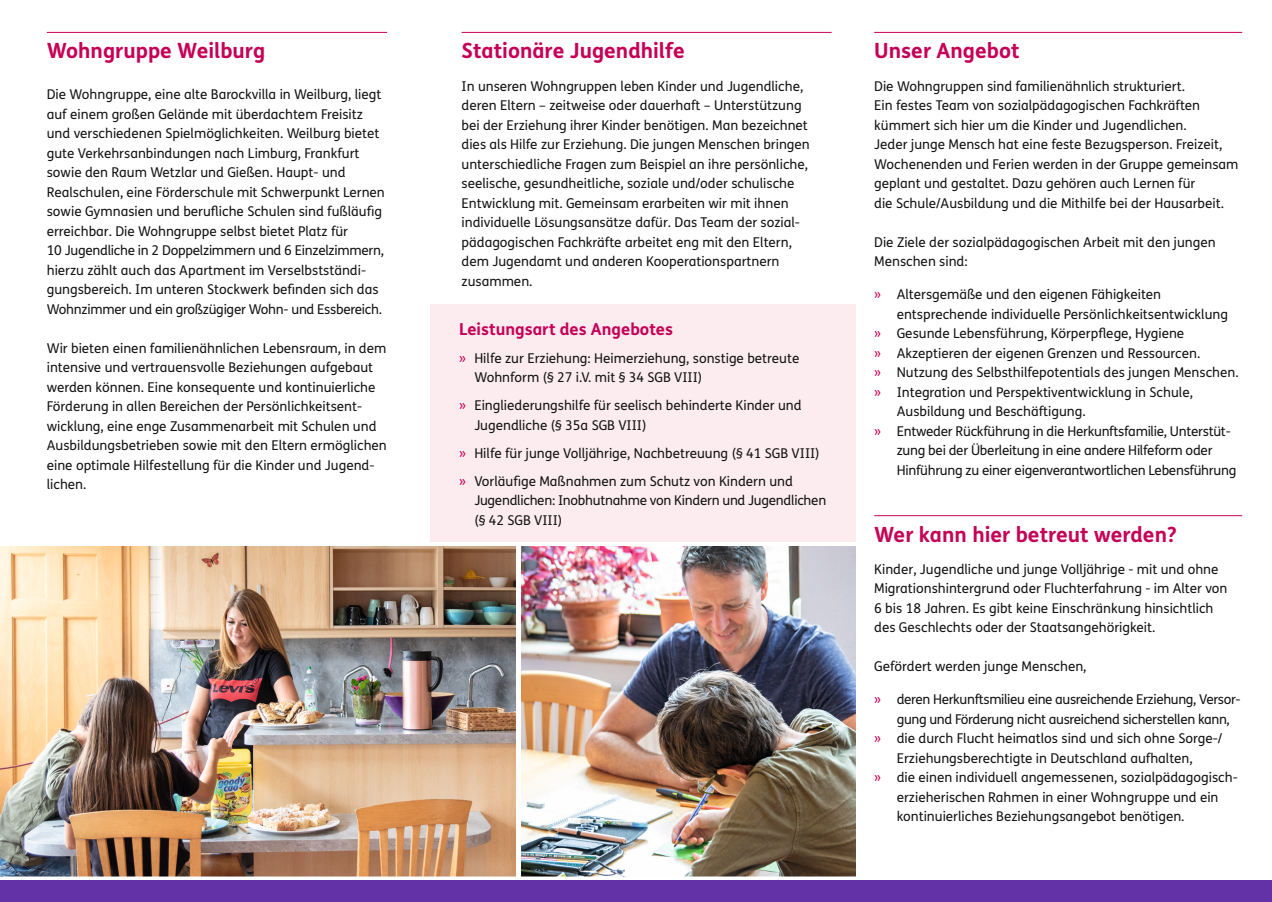
<style>
.page{position:relative;width:1272px;height:902px;background:#fff}
.page>*{position:absolute;margin:0;border:0;box-sizing:border-box;transform-origin:0 0}
.t1{font:700 21px "FS Me Pro";color:#c60057}
.t2{font:700 21px "FS Me Pro";color:#c50457}
.t3{font:700 16.5px "FS Me Pro";color:#c60057}
.t4{font:13.5px/19.5px "FS Me Pro";color:#131413}
.t5{font:13.5px/19.5px "FS Me Pro";letter-spacing:-.02em;color:#131413}
.t6{font:13.5px "FS Me Pro";letter-spacing:-.025em;color:#131413}
.s1{color:#c60057}
</style>
<div class="page">
<hr style="left:47px;top:32px;width:340px;height:1px;background:#c60057">
<img style="left:0;top:546px;width:515px;height:330px">
<img style="left:521px;top:546px;width:334px;height:330px">
<hr style="left:461px;top:32px;width:370px;height:1px;background:#c60057">
<hr style="left:874px;top:32px;width:368px;height:1px;background:#c60057">
<hr style="left:874px;top:515px;width:368px;height:1px;background:#c50457">
<div style="left:430px;top:304px;width:425px;height:237px;background:#fcecf0"></div>
<svg style="left:0;top:876px;width:856px;height:1px"></svg>
<div style="left:0;top:880px;width:1271px;height:21px;background:#6432a7"></div>
<h1 class="t1" style="left:47px;top:35px;width:220px">Wohngruppe Weilburg</h1>
<p class="t4" style="left:47px;top:84px;width:339px">Die Wohngruppe, eine alte Barockvilla in Weilburg, liegt auf einem großen Gelände mit überdachtem Freisitz und verschiedenen Spielmöglichkeiten. Weilburg bietet gute Verkehrsanbindungen nach Limburg, Frankfurt sowie den Raum Wetzlar und Gießen. Haupt- und Realschulen, eine Förderschule mit Schwerpunkt Lernen sowie Gymnasien und berufliche Schulen sind fußläufig erreichbar. Die Wohngruppe selbst bietet Platz für<br>10 Jugendliche in 2 Doppelzimmern und 6 Einzelzimmern, hierzu zählt auch das Apartment im Verselbstständi&shy;gungsbereich. Im unteren Stockwerk befinden sich das Wohnzimmer und ein großzügiger Wohn- und Essbereich.</p>
<p class="t4" style="left:47px;top:338px;width:341px">Wir bieten einen familienähnlichen Lebensraum, in dem intensive und vertrauensvolle Beziehungen aufgebaut werden können. Eine konsequente und kontinuierliche Förderung in allen Bereichen der Persönlichkeitsent&shy;wicklung, eine enge Zusammenarbeit mit Schulen und Ausbildungsbetrieben sowie mit den Eltern ermöglichen eine optimale Hilfestellung für die Kinder und Jugend&shy;lichen.</p>
<h1 class="t1" style="left:461px;top:35px;width:225px">Stationäre Jugendhilfe</h1>
<p class="t4" style="left:461px;top:76px;width:350px">In unseren Wohngruppen leben Kinder und Jugendliche, deren Eltern – zeitweise oder dauerhaft – Unterstützung bei der Erziehung ihrer Kinder benötigen. Man bezeichnet dies als Hilfe zur Erziehung. Die jungen Menschen bringen unterschiedliche Fragen zum Beispiel an ihre persönliche, seelische, gesundheitliche, soziale und/oder schulische Entwicklung mit. Gemeinsam erarbeiten wir mit ihnen individuelle Lösungsansätze dafür. Das Team der sozial&shy;pädagogischen Fachkräfte arbeitet eng mit den Eltern, dem Jugendamt und anderen Kooperationspartnern zusammen.</p>
<p class="t3" style="left:459px;top:316px;width:215px">Leistungsart des Angebotes</p>
<p class="t4" style="left:474px;top:348px;width:326px;text-indent:-15px"><span class="s1">»</span> Hilfe zur Erziehung: Heimerziehung, sonstige betreute<br>Wohnform (§ 27 i.V. mit § 34 SGB VIII)</p>
<p class="t4" style="left:474px;top:395px;width:329px;text-indent:-15px"><span class="s1">»</span> Eingliederungshilfe für seelisch behinderte Kinder und<br>Jugendliche (§ 35a SGB VIII)</p>
<p class="t4" style="left:459px;top:438px;width:362px;line-height:28px"><span class="s1">»</span> Hilfe für junge Volljährige, Nachbetreuung (§ 41 SGB VIII) <span class="s1">»</span> Vorläufige Maßnahmen zum Schutz von Kindern und</p>
<p class="t5" style="left:474px;top:490px;width:353px">Jugendlichen: Inobhutnahme von Kindern und Jugendlichen (§ 42 SGB VIII)</p>
<h1 class="t1" style="left:874px;top:35px;width:147px">Unser Angebot</h1>
<p class="t4" style="left:874px;top:76px;width:366px">Die Wohngruppen sind familienähnlich strukturiert.<br>Ein festes Team von sozialpädagogischen Fachkräften kümmert sich hier um die Kinder und Jugendlichen.<br>Jeder junge Mensch hat eine feste Bezugsperson. Freizeit, Wochenenden und Ferien werden in der Gruppe gemeinsam geplant und gestaltet. Dazu gehören auch Lernen für<br>die Schule/Ausbildung und die Mithilfe bei der Hausarbeit.</p>
<p class="t4" style="left:874px;top:232px;width:343px">Die Ziele der sozialpädagogischen Arbeit mit den jungen<br>Menschen sind:</p>
<p class="t4" style="left:874px;top:284px;width:288px"><span class="s1">»</span> Altersgemäße und den eigenen Fähigkeiten</p>
<p class="t4" style="left:896px;top:304px;width:333px">entsprechende individuelle Persönlichkeitsentwicklung</p>
<p class="t4" style="left:874px;top:323px;width:311px"><span class="s1">»</span> Gesunde Lebensführung, Körperpflege, Hygiene</p>
<p class="t4" style="left:874px;top:343px;width:327px"><span class="s1">»</span> Akzeptieren der eigenen Grenzen und Ressourcen.</p>
<p class="t4" style="left:874px;top:362px;width:366px"><span class="s1">»</span> Nutzung des Selbsthilfepotentials des jungen Menschen.</p>
<p class="t4" style="left:874px;top:382px;width:320px"><span class="s1">»</span> Integration und Perspektiventwicklung in Schule,</p>
<p class="t4" style="left:896px;top:401px;width:190px">Ausbildung und Beschäftigung.</p>
<p class="t5" style="left:874px;top:421px;width:358px"><span class="s1">»</span> Entweder Rückführung in die Herkunftsfamilie, Unterstüt-</p>
<p class="t5" style="left:896px;top:440px;width:317px">zung bei der Überleitung in eine andere Hilfeform oder</p>
<p class="t5" style="left:896px;top:460px;width:341px">Hinführung zu einer eigenverantwortlichen Lebensführung</p>
<h1 class="t2" style="left:874px;top:518px;width:304px">Wer kann hier betreut werden?</h1>
<p class="t4" style="left:874px;top:559px;width:355px">Kinder, Jugendliche und junge Volljährige - mit und ohne Migrationshintergrund oder Fluchterfahrung - im Alter von 6 bis 18 Jahren. Es gibt keine Einschränkung hinsichtlich des Geschlechts oder der Staatsangehörigkeit.</p>
<p class="t4" style="left:874px;top:656px;width:214px">Gefördert werden junge Menschen,</p>
<p class="t6" style="left:874px;top:690px;width:368px"><span class="s1">»</span> deren Herkunftsmilieu eine ausreichende Erziehung, Versor-</p>
<p class="t6" style="left:896px;top:709px;width:334px">gung und Förderung nicht ausreichend sicherstellen kann,</p>
<p class="t4" style="left:874px;top:728px;width:349px"><span class="s1">»</span> die durch Flucht heimatlos sind und sich ohne Sorge-/</p>
<p class="t4" style="left:896px;top:748px;width:297px">Erziehungsberechtigte in Deutschland aufhalten,</p>
<p class="t4" style="left:874px;top:767px;width:365px"><span class="s1">»</span> die einen individuell angemessenen, sozialpädagogisch-</p>
<p class="t4" style="left:896px;top:787px;width:323px">erzieherischen Rahmen in einer Wohngruppe und ein</p>
<p class="t4" style="left:896px;top:806px;width:289px">kontinuierliches Beziehungsangebot benötigen.</p>
</div>
